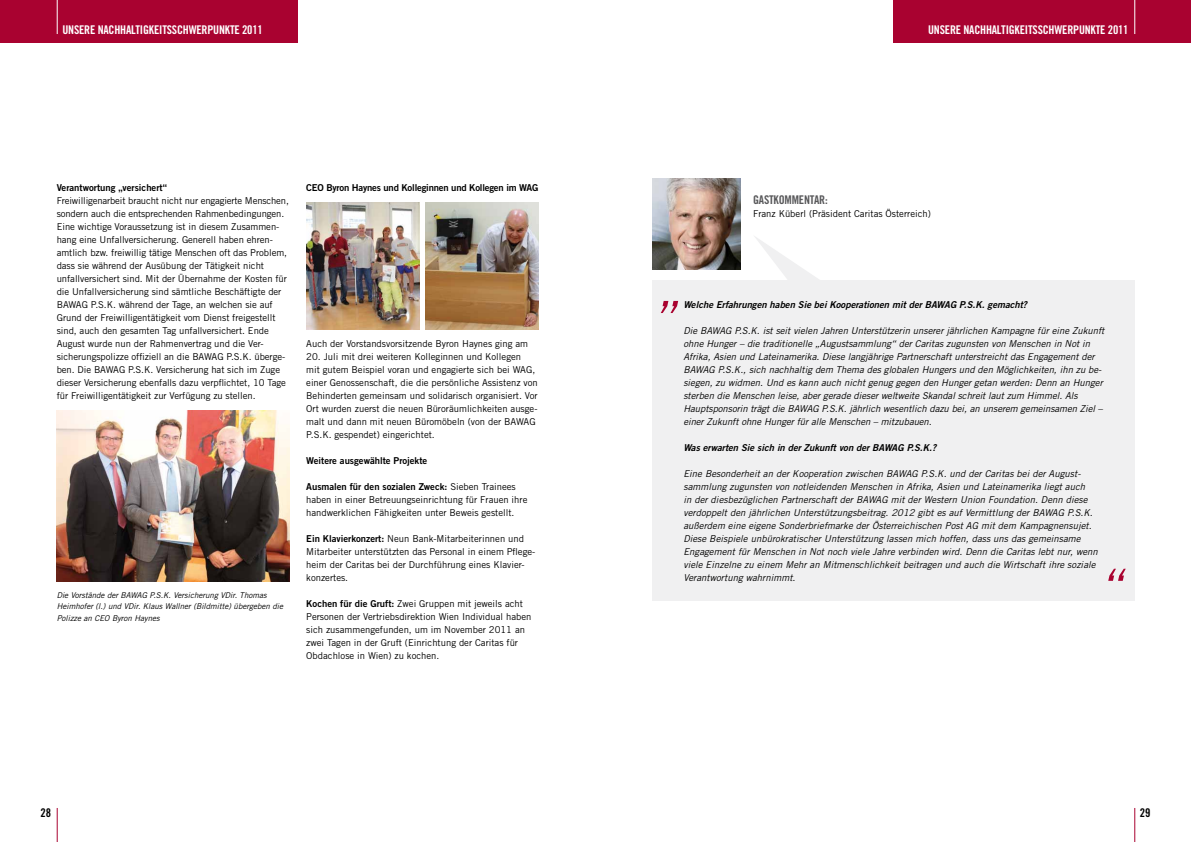
<style>
.page{position:relative;width:1191px;height:842px;background:#fff}
.page>*{position:absolute;margin:0;border:0;box-sizing:border-box;transform-origin:0 0}
.t1{font:12px "Trade Gothic LT Std Bd Cn 20";letter-spacing:-.015em;color:#fff}
.t2{font:12px "Trade Gothic LT Std Bd Cn 20";letter-spacing:-.015em;color:#58585a}
.t3{font:12px "Trade Gothic LT Std Bd Cn 20";color:#000}
.t4{font:9.5px/13px "Trade Gothic LT Std";color:#000}
.t5{font:italic 9.5px/13px "Trade Gothic LT Std";letter-spacing:.005em;color:#000}
.t6{font:9.5px "Trade Gothic LT Std Bd 2 Obl";color:#000}
.t7{font:9.5px "Trade Gothic LT Std Bd 2";color:#000}
.t8{font:9.5px "Trade Gothic LT Std Bd 2";letter-spacing:-.02em;color:#000}
.t9{font:italic 8px/11.5px "Trade Gothic LT Std";color:#000}
.s1{font-family:"Trade Gothic LT Std"}
.s2{font-family:"Trade Gothic LT Std Bd 2"}
</style>
<div class="page">
<div style="left:0;top:0;width:298px;height:43px;background:#a90230"></div>
<div style="left:893px;top:0;width:298px;height:43px;background:#a90230"></div>
<hr style="left:57px;top:0;width:1px;height:34px;background:#fff">
<hr style="left:1134px;top:0;width:1px;height:34px;background:#fff">
<hr style="left:57px;top:808px;width:1px;height:34px;background:#a90230">
<hr style="left:1134px;top:808px;width:1px;height:34px;background:#a90230">
<img style="left:57px;top:410px;width:232px;height:172px">
<img style="left:306px;top:202px;width:114px;height:127px">
<img style="left:425px;top:202px;width:114px;height:127px">
<div style="left:652px;top:280px;width:482px;height:321px;background:#f0f0f1"></div>
<svg style="left:754px;top:236px;width:65px;height:44px"></svg>
<svg style="left:1108px;top:569px;width:17px;height:12px"></svg>
<svg style="left:660px;top:301px;width:18px;height:12px"></svg>
<img style="left:652px;top:178px;width:88px;height:91px">
<p class="t1" style="left:62px;top:23px;width:18px">UNSERE</p>
<p class="t1" style="left:98px;top:23px;width:62px">NACHHALTI GKEITSSC</p>
<p class="t1" style="left:183px;top:23px;width:81px">HWERPUNKTE 2011</p>
<p class="t1" style="left:928px;top:23px;width:18px">UNSERE</p>
<p class="t1" style="left:963px;top:23px;width:62px">NACHHALTI GKEITSSC</p>
<p class="t1" style="left:1048px;top:23px;width:81px">HWERPUNKTE 2011</p>
<p class="t7" style="left:57px;top:182px;width:112px">Verantwortung „versichert“</p>
<p class="t4" style="left:57px;top:194px;width:234px">Freiwilligenarbeit braucht nicht nur engagierte Menschen, sondern auch die entsprechenden Rahmenbedingungen.<br>Eine wichtige Voraussetzung ist in diesem Zusammen&shy;hang eine Unfallversicherung. Generell haben ehren&shy;amtlich bzw. freiwillig tätige Menschen oft das Problem, dass sie während der Ausübung der Tätigkeit nicht unfallversichert sind. Mit der Übernahme der Kosten für die Unfallversicherung sind sämtliche Beschäftigte der BAWAG P.S.K. während der Tage, an welchen sie auf Grund der Freiwilligentätigkeit vom Dienst freigestellt sind, auch den gesamten Tag unfallversichert. Ende August wurde nun der Rahmenvertrag und die Ver&shy;sicherungspolizze offiziell an die BAWAG P.S.K. überge&shy;ben. Die BAWAG P.S.K. Versicherung hat sich im Zuge dieser Versicherung ebenfalls dazu verpflichtet, 10 Tage für Freiwilligentätigkeit zur Verfügung zu stellen.</p>
<p class="t9" style="left:57px;top:589px;width:228px">Die Vorstände der BAWAG P.S.K. Versicherung VDir. Thomas<br>Heimhofer (l.) und VDir. Klaus Wallner (Bildmitte) übergeben die<br>Polizze an CEO Byron Haynes</p>
<p class="t8" style="left:306px;top:182px;width:234px">CEO Byron Haynes und Kolleginnen und Kollegen im WAG</p>
<p class="t4" style="left:306px;top:337px;width:223px">Auch der Vorstandsvorsitzende Byron Haynes ging am</p>
<p class="t4" style="left:306px;top:350px;width:233px">20. Juli mit drei weiteren Kolleginnen und Kollegen<br>mit gutem Beispiel voran und engagierte sich bei WAG, einer Genossenschaft, die die persönliche Assistenz von Behinderten gemeinsam und solidarisch organisiert. Vor Ort wurden zuerst die neuen Büroräumlichkeiten ausge&shy;malt und dann mit neuen Büromöbeln (von der BAWAG P.S.K. gespendet) eingerichtet.</p>
<p class="t7" style="left:306px;top:455px;width:123px">Weitere ausgewählte Projekte</p>
<p class="t7" style="left:306px;top:481px;width:211px">Ausmalen für den sozialen Zweck: <span class="s1">Sieben Trainees</span></p>
<p class="t4" style="left:306px;top:493px;width:223px">haben in einer Betreuungseinrichtung für Frauen ihre handwerklichen Fähigkeiten unter Beweis gestellt.</p>
<p class="t4" style="left:306px;top:532px;width:230px"><span class="s2">Ein Klavierkonzert:</span> Neun Bank-Mitarbeiterinnen und Mitarbeiter unterstützten das Personal in einem Pflege&shy;heim der Caritas bei der Durchführung eines Klavier&shy;konzertes.</p>
<p class="t4" style="left:306px;top:597px;width:227px"><span class="s2">Kochen für die Gruft:</span> Zwei Gruppen mit jeweils acht Personen der Vertriebsdirektion Wien Individual haben sich zusammengefunden, um im November 2011 an zwei Tagen in der Gruft (Einrichtung der Caritas für Obdachlose in Wien) zu kochen.</p>
<p class="t2" style="left:753px;top:193px;width:33px">GASTKOMME</p>
<p class="t2" style="left:804px;top:193px;width:25px">NTAR:</p>
<p class="t4" style="left:753px;top:207px;width:179px">Franz Küberl (Präsident Caritas Österreich)</p>
<p class="t6" style="left:683px;top:298px;width:345px">Welche Erfahrungen haben Sie bei Kooperationen mit der BAWAG P.S.K. gemacht?</p>
<p class="t5" style="left:683px;top:324px;width:422px">Die BAWAG P.S.K. ist seit vielen Jahren Unterstützerin unserer jährlichen Kampagne für eine Zukunft ohne Hunger – die traditionelle „Augustsammlung“ der Caritas zugunsten von Menschen in Not in Afrika, Asien und Lateinamerika. Diese langjährige Partnerschaft unterstreicht das Engagement der BAWAG P.S.K., sich nachhaltig dem Thema des globalen Hungers und den Möglichkeiten, ihn zu be&shy;siegen, zu widmen. Und es kann auch nicht genug gegen den Hunger getan werden: Denn an Hunger sterben die Menschen leise, aber gerade dieser weltweite Skandal schreit laut zum Himmel. Als Hauptsponsorin trägt die BAWAG P.S.K. jährlich wesentlich dazu bei, an unserem gemeinsamen Ziel – einer Zukunft ohne Hunger für alle Menschen – mitzubauen.</p>
<p class="t6" style="left:683px;top:441px;width:254px">Was erwarten Sie sich in der Zukunft von der BAWAG P.S.K.?</p>
<p class="t5" style="left:683px;top:467px;width:416px">Eine Besonderheit an der Kooperation zwischen BAWAG P.S.K. und der Caritas bei der August&shy;sammlung zugunsten von notleidenden Menschen in Afrika, Asien und Lateinamerika liegt auch<br>in der diesbezüglichen Partnerschaft der BAWAG mit der Western Union Foundation. Denn diese verdoppelt den jährlichen Unterstützungsbeitrag. 2012 gibt es auf Vermittlung der BAWAG P.S.K. außerdem eine eigene Sonderbriefmarke der Österreichischen Post AG mit dem Kampagnensujet.<br>Diese Beispiele unbürokratischer Unterstützung lassen mich hoffen, dass uns das gemeinsame Engagement für Menschen in Not noch viele Jahre verbinden wird. Denn die Caritas lebt nur, wenn viele Einzelne zu einem Mehr an Mitmenschlichkeit beitragen und auch die Wirtschaft ihre soziale Verantwortung wahrnimmt.</p>
<p class="t3" style="left:41px;top:805px;width:12px">28</p>
<p class="t3" style="left:1140px;top:805px;width:12px">29</p>
</div>
